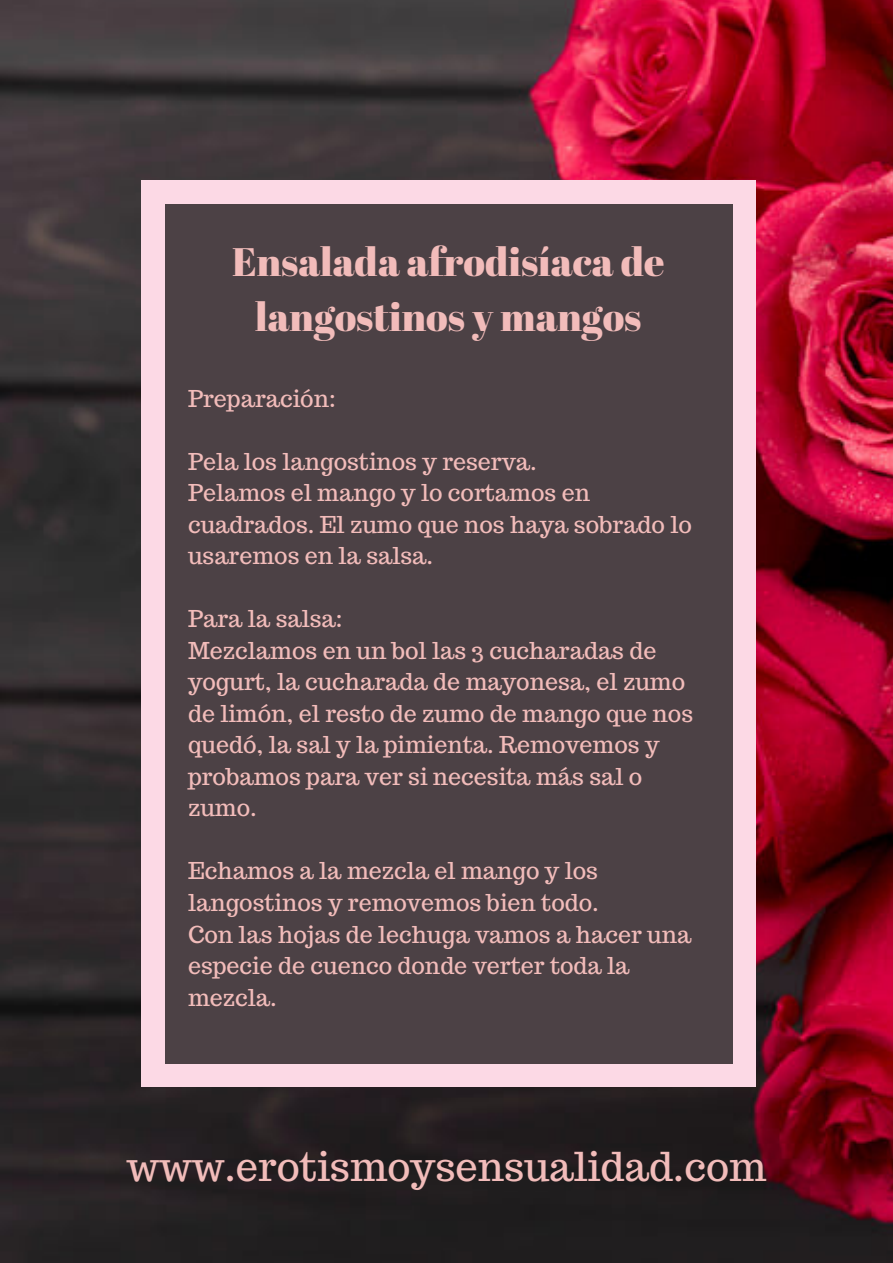
<style>
.page{position:relative;width:893px;height:1263px;background:#fff}
.page>*{position:absolute;margin:0;border:0;box-sizing:border-box;transform-origin:0 0}
.t1{font:39.75px/55.2px "Abril Fatface";color:#f2bcba;text-align:center}
.t2{font:39.75px "Trocchi";color:#f2bcba}
.t3{font:23.25px/31.5px "Trocchi";color:#f2bcba}
</style>
<div class="page">
<img style="left:0;top:0;width:893px;height:1263px">
<div style="left:151px;top:185px;width:595px;height:898px;background:#4c4145"></div>
<div style="left:733px;top:1064px;width:23px;height:23px;background:#fcd9e5"></div>
<div style="left:141px;top:202px;width:23px;height:864px;background:#fcd9e5"></div>
<div style="left:141px;top:1064px;width:23px;height:23px;background:#fcd9e5"></div>
<div style="left:733px;top:202px;width:23px;height:864px;background:#fcd9e5"></div>
<div style="left:163px;top:1064px;width:572px;height:23px;background:#fcd9e5"></div>
<div style="left:733px;top:181px;width:23px;height:23px;background:#fcd9e5"></div>
<div style="left:141px;top:181px;width:23px;height:23px;background:#fcd9e5"></div>
<div style="left:163px;top:181px;width:572px;height:23px;background:#fcd9e5"></div>
<h1 class="t1" style="left:232px;top:233px;width:434px">Ensalada afrodisíaca de langostinos y mangos</h1>
<p class="t3" style="left:188px;top:382px;width:149px">Preparación:</p>
<p class="t3" style="left:188px;top:445px;width:505px">Pela los langostinos y reserva.<br>Pelamos el mango y lo cortamos en cuadrados. El zumo que nos haya sobrado lo usaremos en la salsa.</p>
<p class="t3" style="left:188px;top:603px;width:507px">Para la salsa:<br>Mezclamos en un bol las 3 cucharadas de yogurt, la cucharada de mayonesa, el zumo de limón, el resto de zumo de mango que nos quedó, la sal y la pimienta. Removemos y probamos para ver si necesita más sal o zumo.</p>
<p class="t3" style="left:188px;top:855px;width:505px">Echamos a la mezcla el mango y los langostinos y removemos bien todo.<br>Con las hojas de lechuga vamos a hacer una especie de cuenco donde verter toda la mezcla.</p>
<h1 class="t2" style="left:126px;top:1141px;width:642px">www.erotismoysensualidad.com</h1>
</div>
